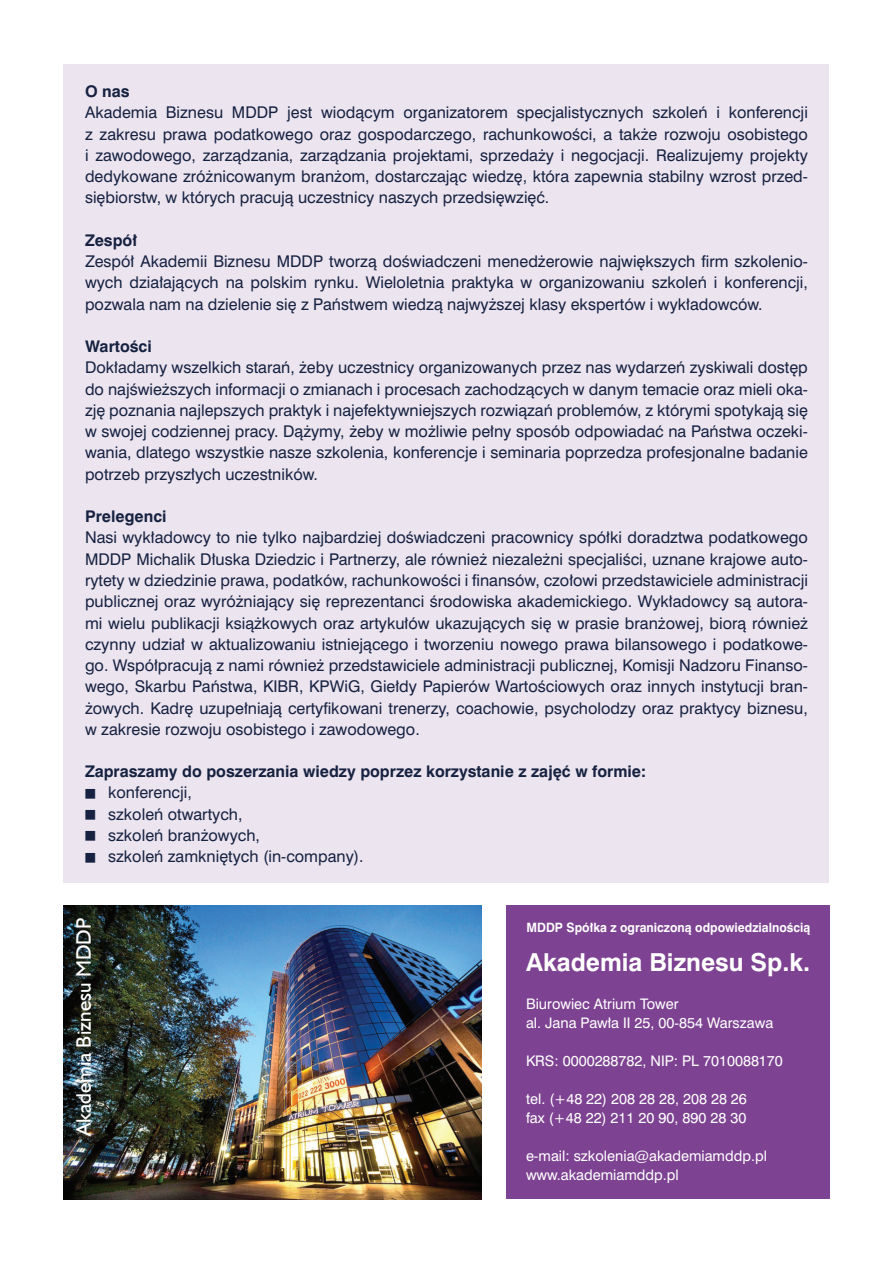
<style>
.page{position:relative;width:893px;height:1263px;background:#fff}
.page>*{position:absolute;margin:0;border:0;box-sizing:border-box;transform-origin:0 0}
.t1{font:700 23.1px "Swis 721 PL";color:#fff}
.t2{font:21px "Humanst 521 EU";color:#fff}
.t3{font:15px/21.3px "Swis 721 PL";color:#172241;text-align:justify}
.t4{font:700 15px "Swis 721 PL";color:#172241}
.t5{font:13.5px/18.9px "Swis 721 PL";color:#fff}
.t6{font:700 12px "Swis 721 PL";color:#fff;scale:.95 1}
</style>
<div class="page">
<div style="left:64px;top:64px;width:765px;height:818px;background:#ece5f0"></div>
<div style="left:506px;top:906px;width:323px;height:293px;background:#7d4291"></div>
<img style="left:64px;top:906px;width:418px;height:293px">
<p class="t4" style="left:85px;top:82px;width:46px">O nas</p>
<p class="t3" style="left:85px;top:102px;width:724px">Akademia Biznesu MDDP jest wiodącym organizatorem specjalistycznych szkoleń i konferencji z zakresu prawa podatkowego oraz gospodarczego, rachunkowości, a także rozwoju osobistego i zawodowego, zarządzania, zarządzania projektami, sprzedaży i negocjacji. Realizujemy projekty dedykowane zróżnicowanym branżom, dostarczając wiedzę, która zapewnia stabilny wzrost przed&shy;siębiorstw, w których pracują uczestnicy naszych przedsięwzięć.</p>
<p class="t4" style="left:85px;top:230px;width:54px">Zespół</p>
<p class="t3" style="left:85px;top:251px;width:724px">Zespół Akademii Biznesu MDDP tworzą doświadczeni menedżerowie największych firm szkolenio&shy;wych działających na polskim rynku. Wieloletnia praktyka w organizowaniu szkoleń i konferencji, pozwala nam na dzielenie się z Państwem wiedzą najwyższej klasy ekspertów i wykładowców.</p>
<p class="t4" style="left:85px;top:337px;width:68px">Wartości</p>
<p class="t3" style="left:85px;top:357px;width:724px">Dokładamy wszelkich starań, żeby uczestnicy organizowanych przez nas wydarzeń zyskiwali dostęp do najświeższych informacji o zmianach i procesach zachodzących w danym temacie oraz mieli oka&shy;zję poznania najlepszych praktyk i najefektywniejszych rozwiązań problemów, z którymi spotykają się w swojej codziennej pracy. Dążymy, żeby w możliwie pełny sposób odpowiadać na Państwa oczeki&shy;wania, dlatego wszystkie nasze szkolenia, konferencje i seminaria poprzedza profesjonalne badanie potrzeb przyszłych uczestników.</p>
<p class="t4" style="left:85px;top:507px;width:83px">Prelegenci</p>
<p class="t3" style="left:85px;top:527px;width:724px">Nasi wykładowcy to nie tylko najbardziej doświadczeni pracownicy spółki doradztwa podatkowego MDDP Michalik Dłuska Dziedzic i Partnerzy, ale również niezależni specjaliści, uznane krajowe auto&shy;rytety w dziedzinie prawa, podatków, rachunkowości i finansów, czołowi przedstawiciele administracji publicznej oraz wyróżniający się reprezentanci środowiska akademickiego. Wykładowcy są autora&shy;mi wielu publikacji książkowych oraz artykułów ukazujących się w prasie branżowej, biorą również czynny udział w aktualizowaniu istniejącego i tworzeniu nowego prawa bilansowego i podatkowe&shy;go. Współpracują z nami również przedstawiciele administracji publicznej, Komisji Nadzoru Finanso&shy;wego, Skarbu Państwa, KIBR, KPWiG, Giełdy Papierów Wartościowych oraz innych instytucji bran&shy;żowych. Kadrę uzupełniają certyfikowani trenerzy, coachowie, psycholodzy oraz praktycy biznesu, w zakresie rozwoju osobistego i zawodowego.</p>
<p class="t4" style="left:85px;top:762px;width:562px">Zapraszamy do poszerzania wiedzy poprzez korzystanie z zajęć w formie:</p>
<p class="t3" style="left:85px;top:782px;width:108px">■ konferencji,</p>
<p class="t3" style="left:85px;top:803px;width:159px">■ szkoleń otwartych,</p>
<p class="t3" style="left:85px;top:824px;width:176px">■ szkoleń branżowych,</p>
<p class="t3" style="left:85px;top:846px;width:280px">■ szkoleń zamkniętych (in-company).</p>
<h2 class="t2" style="left:71px;top:1136px;width:220px;rotate:-90deg">Akademia Biznesu MDDP</h2>
<p class="t6" style="left:526px;top:920px;width:300px">MDDP Spółka z ograniczoną odpowiedzialnością</p>
<h1 class="t1" style="left:526px;top:947px;width:286px">Akademia Biznesu Sp.k.</h1>
<p class="t5" style="left:526px;top:994px;width:249px">Biurowiec Atrium Tower<br>al. Jana Pawła II 25, 00-854 Warszawa</p>
<p class="t5" style="left:526px;top:1051px;width:258px">KRS: 0000288782, NIP: PL 7010088170</p>
<p class="t5" style="left:526px;top:1089px;width:222px">tel. (+48 22) 208 28 28, 208 28 26 fax (+48 22) 211 20 90, 890 28 30</p>
<p class="t5" style="left:526px;top:1146px;width:242px">e-mail: szkolenia@akademiamddp.pl www.akademiamddp.pl</p>
</div>
